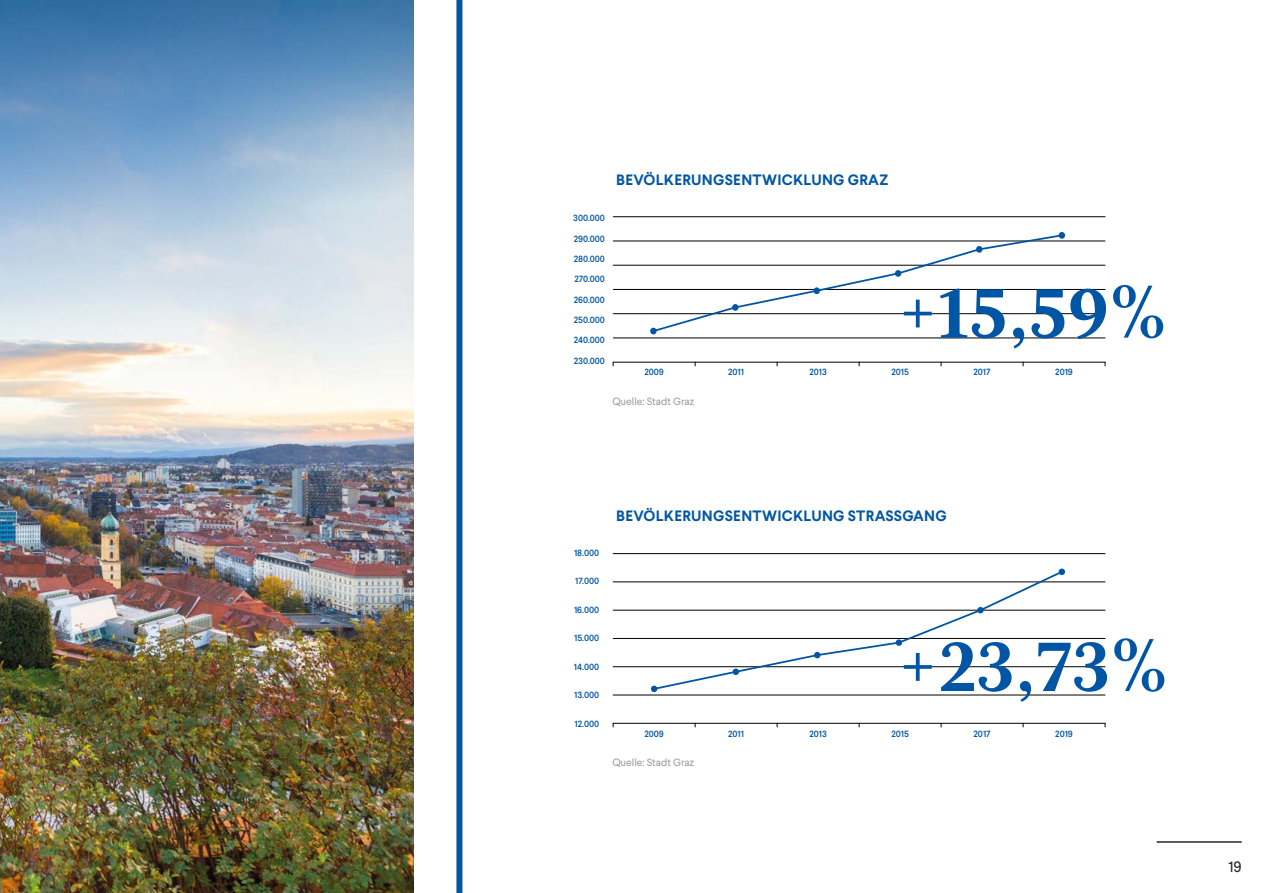
<style>
.page{position:relative;width:1263px;height:893px;background:#fff}
.page>*{position:absolute;margin:0;border:0;box-sizing:border-box;transform-origin:0 0}
.t1{font:700 74.25px "Acta";letter-spacing:-.01em;color:#0056a4}
.t2{font:700 15px "Larsseit";letter-spacing:.02em;color:#0056a4}
.t3{font:15px "Larsseit";color:#282827}
.t4{font:10.5px "Larsseit";color:#9d9d9c}
.t5{font:500 9px "Larsseit";color:#0056a4}
</style>
<div class="page">
<img style="left:0;top:0;width:414px;height:893px">
<div style="left:456px;top:0;width:6px;height:893px;background:#0056a4"></div>
<hr style="left:613px;top:362px;width:492px;height:1px;background:#000">
<hr style="left:613px;top:338px;width:492px;height:1px;background:#000">
<hr style="left:613px;top:313px;width:492px;height:1px;background:#000">
<hr style="left:613px;top:289px;width:492px;height:1px;background:#000">
<hr style="left:613px;top:265px;width:492px;height:1px;background:#000">
<hr style="left:613px;top:241px;width:492px;height:1px;background:#000">
<hr style="left:613px;top:216px;width:492px;height:1px;background:#000">
<svg style="left:651px;top:232px;width:414px;height:101px"></svg>
<hr style="left:613px;top:695px;width:492px;height:1px;background:#000">
<hr style="left:613px;top:723px;width:492px;height:1px;background:#000">
<hr style="left:613px;top:666px;width:492px;height:1px;background:#000">
<hr style="left:613px;top:638px;width:492px;height:1px;background:#000">
<hr style="left:613px;top:610px;width:492px;height:1px;background:#000">
<hr style="left:613px;top:582px;width:492px;height:1px;background:#000">
<hr style="left:613px;top:553px;width:492px;height:1px;background:#000">
<svg style="left:652px;top:569px;width:412px;height:122px"></svg>
<hr style="left:1157px;top:841px;width:85px;height:2px;background:#282827">
<h2 class="t2" style="left:616px;top:170px;width:274px">BEVÖLKERUNGSENTWICKLUNG GRAZ</h2>
<p class="t5" style="left:573px;top:212px;width:33px">300.000</p>
<p class="t5" style="left:574px;top:233px;width:33px">290.000</p>
<p class="t5" style="left:574px;top:253px;width:33px">280.000</p>
<p class="t5" style="left:574px;top:273px;width:32px">270.000</p>
<p class="t5" style="left:574px;top:294px;width:33px">260.000</p>
<p class="t5" style="left:574px;top:314px;width:33px">250.000</p>
<p class="t5" style="left:574px;top:334px;width:33px">240.000</p>
<p class="t5" style="left:574px;top:355px;width:33px">230.000</p>
<h1 class="t1" style="left:897px;top:268px;width:271px">+15,59%</h1>
<p class="t5" style="left:644px;top:366px;width:21px">2009</p>
<p class="t5" style="left:728px;top:366px;width:17px">2011</p>
<p class="t5" style="left:809px;top:366px;width:19px">2013</p>
<p class="t5" style="left:891px;top:366px;width:19px">2015</p>
<p class="t5" style="left:973px;top:366px;width:19px">2017</p>
<p class="t5" style="left:1055px;top:366px;width:19px">2019</p>
<p class="t4" style="left:612px;top:395px;width:84px">Quelle: Stadt Graz</p>
<p class="t5" style="left:574px;top:547px;width:27px">18.000</p>
<p class="t5" style="left:575px;top:575px;width:25px">17.000</p>
<p class="t5" style="left:574px;top:604px;width:27px">16.000</p>
<p class="t5" style="left:574px;top:632px;width:26px">15.000</p>
<p class="t5" style="left:574px;top:661px;width:27px">14.000</p>
<p class="t5" style="left:574px;top:689px;width:27px">13.000</p>
<p class="t5" style="left:574px;top:717px;width:26px">12.000</p>
<h2 class="t2" style="left:616px;top:506px;width:332px">BEVÖLKERUNGSENTWICKLUNG STRASSGANG</h2>
<h1 class="t1" style="left:897px;top:621px;width:273px">+23,73%</h1>
<p class="t5" style="left:644px;top:727px;width:21px">2009</p>
<p class="t5" style="left:728px;top:727px;width:17px">2011</p>
<p class="t5" style="left:809px;top:727px;width:19px">2013</p>
<p class="t5" style="left:891px;top:727px;width:19px">2015</p>
<p class="t5" style="left:973px;top:727px;width:19px">2017</p>
<p class="t5" style="left:1055px;top:727px;width:19px">2019</p>
<p class="t4" style="left:612px;top:755px;width:84px">Quelle: Stadt Graz</p>
<h2 class="t3" style="left:1228px;top:857px;width:15px">19</h2>
</div>
